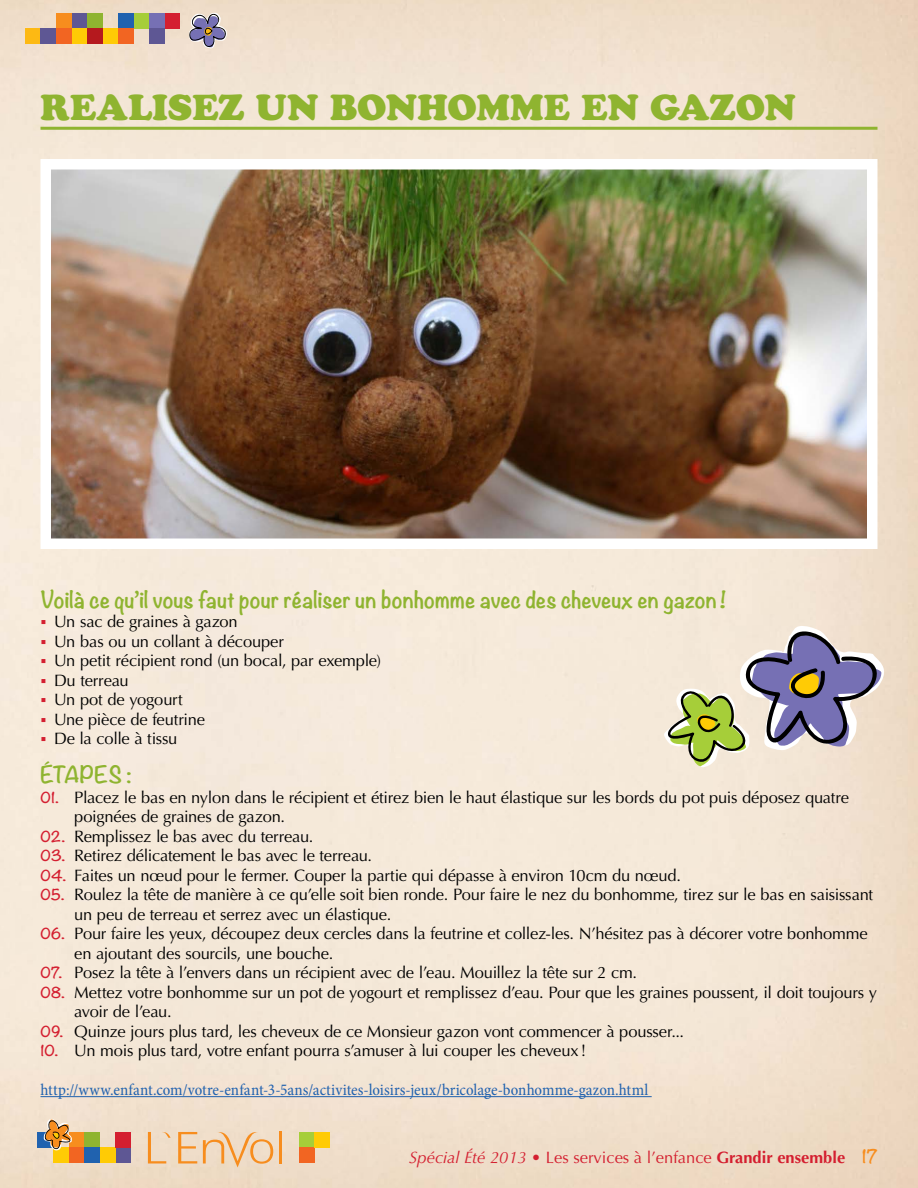
<style>
.page{position:relative;width:918px;height:1188px;background:#fff}
.page>*{position:absolute;margin:0;border:0;box-sizing:border-box;transform-origin:0 0}
.t1{font:36px "Cooper Black Std";letter-spacing:.005em;color:#8fb430}
.t2{font:700 21px "Noteworthy";letter-spacing:.005em;color:#8fb430}
.t3{font:16.5px/19.5px "Optima LT Std";letter-spacing:-.01em;color:#000}
.t4{font:condensed 16.5px "Minion Pro";color:#2062af}
.t5{font:16.5px "Optima LT Std";color:#d41f30}
.s1{font-family:"Noteworthy";font-weight:700;font-size:13.5px;color:#d41f30}
.s2{font-style:italic}
.s3{font-weight:700}
.s4{font-family:"Noteworthy";font-weight:700;color:#f78d1e}
</style>
<div class="page">
<img style="left:0;top:0;width:918px;height:1188px">
<div style="left:115px;top:1148px;width:16px;height:15px;background:#5e5794"></div>
<div style="left:69px;top:1132px;width:15px;height:16px;background:#f78d1e"></div>
<div style="left:69px;top:1148px;width:15px;height:15px;background:#f26522"></div>
<div style="left:38px;top:1132px;width:15px;height:16px;background:#2062af"></div>
<div style="left:100px;top:1148px;width:15px;height:15px;background:#ffcb05"></div>
<div style="left:84px;top:1132px;width:16px;height:16px;background:#8fb430"></div>
<div style="left:84px;top:1148px;width:16px;height:15px;background:#2062af"></div>
<div style="left:53px;top:1148px;width:16px;height:15px;background:#ffcb05"></div>
<div style="left:115px;top:1132px;width:16px;height:16px;background:#d41f30"></div>
<svg style="left:44px;top:1119px;width:28px;height:32px"></svg>
<svg style="left:178px;top:1132px;width:19px;height:31px"></svg>
<hr style="left:279px;top:1132px;width:3px;height:32px;background:#f78d1e">
<svg style="left:203px;top:1130px;width:70px;height:37px;background:#f0cca6"></svg>
<svg style="left:148px;top:1131px;width:23px;height:33px"></svg>
<div style="left:164px;top:13px;width:16px;height:15px;background:#d41f30"></div>
<div style="left:25px;top:28px;width:15px;height:16px;background:#fdb913"></div>
<div style="left:71px;top:13px;width:16px;height:15px;background:#5e5794"></div>
<div style="left:71px;top:28px;width:16px;height:16px;background:#ffcb05"></div>
<div style="left:133px;top:13px;width:16px;height:15px;background:#a6ce39"></div>
<div style="left:102px;top:28px;width:16px;height:16px;background:#ffcb05"></div>
<div style="left:40px;top:28px;width:16px;height:16px;background:#5e5794"></div>
<div style="left:87px;top:13px;width:15px;height:15px;background:#8fb430"></div>
<div style="left:87px;top:28px;width:15px;height:16px;background:#b5191e"></div>
<div style="left:149px;top:13px;width:15px;height:15px;background:#7670b4"></div>
<div style="left:149px;top:28px;width:15px;height:16px;background:#5e5794"></div>
<div style="left:118px;top:13px;width:15px;height:15px;background:#2062af"></div>
<div style="left:118px;top:28px;width:15px;height:16px;background:#f26522"></div>
<div style="left:56px;top:13px;width:15px;height:15px;background:#f78d1e"></div>
<div style="left:56px;top:28px;width:15px;height:16px;background:#f26522"></div>
<svg style="left:188px;top:13px;width:39px;height:35px"></svg>
<div style="left:299px;top:1132px;width:16px;height:16px;background:#a6ce39"></div>
<div style="left:299px;top:1148px;width:16px;height:15px;background:#f26522"></div>
<div style="left:315px;top:1132px;width:15px;height:16px;background:#ffcb05"></div>
<img style="left:51px;top:170px;width:816px;height:368px">
<hr style="left:40px;top:1096px;width:612px;height:1px;background:#2062af">
<hr style="left:40px;top:127px;width:838px;height:3px;background:#8fb430">
<svg style="left:663px;top:625px;width:223px;height:143px;background:#beb7ae"></svg>
<svg style="left:42px;top:620px;width:4px;height:4px"></svg>
<svg style="left:42px;top:640px;width:4px;height:4px"></svg>
<svg style="left:42px;top:659px;width:4px;height:4px"></svg>
<svg style="left:42px;top:679px;width:4px;height:4px"></svg>
<svg style="left:42px;top:698px;width:4px;height:4px"></svg>
<svg style="left:42px;top:718px;width:4px;height:4px"></svg>
<svg style="left:42px;top:737px;width:4px;height:4px"></svg>
<h1 class="t1" style="left:40px;top:86px;width:757px">REALISEZ UN BONHOMME EN GAZON</h1>
<p class="t2" style="left:40px;top:580px;width:688px">Voilà ce qu’il vous faut pour réaliser un bonhomme avec des cheveux en gazon!</p>
<p class="t3" style="left:54px;top:612px;width:329px">Un sac de graines à gazon<br>Un bas ou un collant à découper<br>Un petit récipient rond (un bocal, par exemple)<br>Du terreau<br>Un pot de yogourt<br>Une pièce de feutrine<br>De la colle à tissu</p>
<p class="t2" style="left:40px;top:756px;width:93px">ÉTAPES :</p>
<p class="t3" style="left:74px;top:787px;width:776px;text-indent:-34px"><span class="s1">01.</span> Placez le bas en nylon dans le récipient et étirez bien le haut élastique sur les bords du pot puis déposez quatre poignées de graines de gazon.</p>
<p class="t3" style="left:40px;top:826px;width:274px"><span class="s1">02.</span> Remplissez le bas avec du terreau.</p>
<p class="t3" style="left:40px;top:846px;width:333px"><span class="s1">03.</span> Retirez délicatement le bas avec le terreau.</p>
<p class="t3" style="left:40px;top:865px;width:642px"><span class="s1">04.</span> Faites un nœud pour le fermer. Couper la partie qui dépasse à environ 10cm du nœud.</p>
<p class="t3" style="left:74px;top:885px;width:800px;text-indent:-34px"><span class="s1">05.</span> Roulez la tête de manière à ce qu’elle soit bien ronde. Pour faire le nez du bonhomme, tirez sur le bas en saisissant un peu de terreau et serrez avec un élastique.</p>
<p class="t3" style="left:74px;top:924px;width:795px;text-indent:-34px"><span class="s1">06.</span> Pour faire les yeux, découpez deux cercles dans la feutrine et collez-les. N’hésitez pas à décorer votre bonhomme en ajoutant des sourcils, une bouche.</p>
<p class="t3" style="left:40px;top:963px;width:598px"><span class="s1">07.</span> Posez la tête à l’envers dans un récipient avec de l’eau. Mouillez la tête sur 2 cm.</p>
<p class="t3" style="left:74px;top:982px;width:804px;text-indent:-34px"><span class="s1">08.</span> Mettez votre bonhomme sur un pot de yogourt et remplissez d’eau. Pour que les graines poussent, il doit toujours y avoir de l’eau.</p>
<p class="t3" style="left:40px;top:1021px;width:645px"><span class="s1">09.</span> Quinze jours plus tard, les cheveux de ce Monsieur gazon vont commencer à pousser...</p>
<p class="t3" style="left:40px;top:1041px;width:547px"><span class="s1">10.</span> Un mois plus tard, votre enfant pourra s’amuser à lui couper les cheveux !</p>
<p class="t4" style="left:40px;top:1079px;width:609px">http://www.enfant.com/votre-enfant-3-5ans/activites-loisirs-jeux/bricolage-bonhomme-gazon.html</p>
<p class="t5" style="left:409px;top:1147px;width:470px"><span class="s2">Spécial Été 2013</span> • Les services à l’enfance <span class="s3">Grandir ensemble</span> <span class="s4">17</span></p>
</div>
